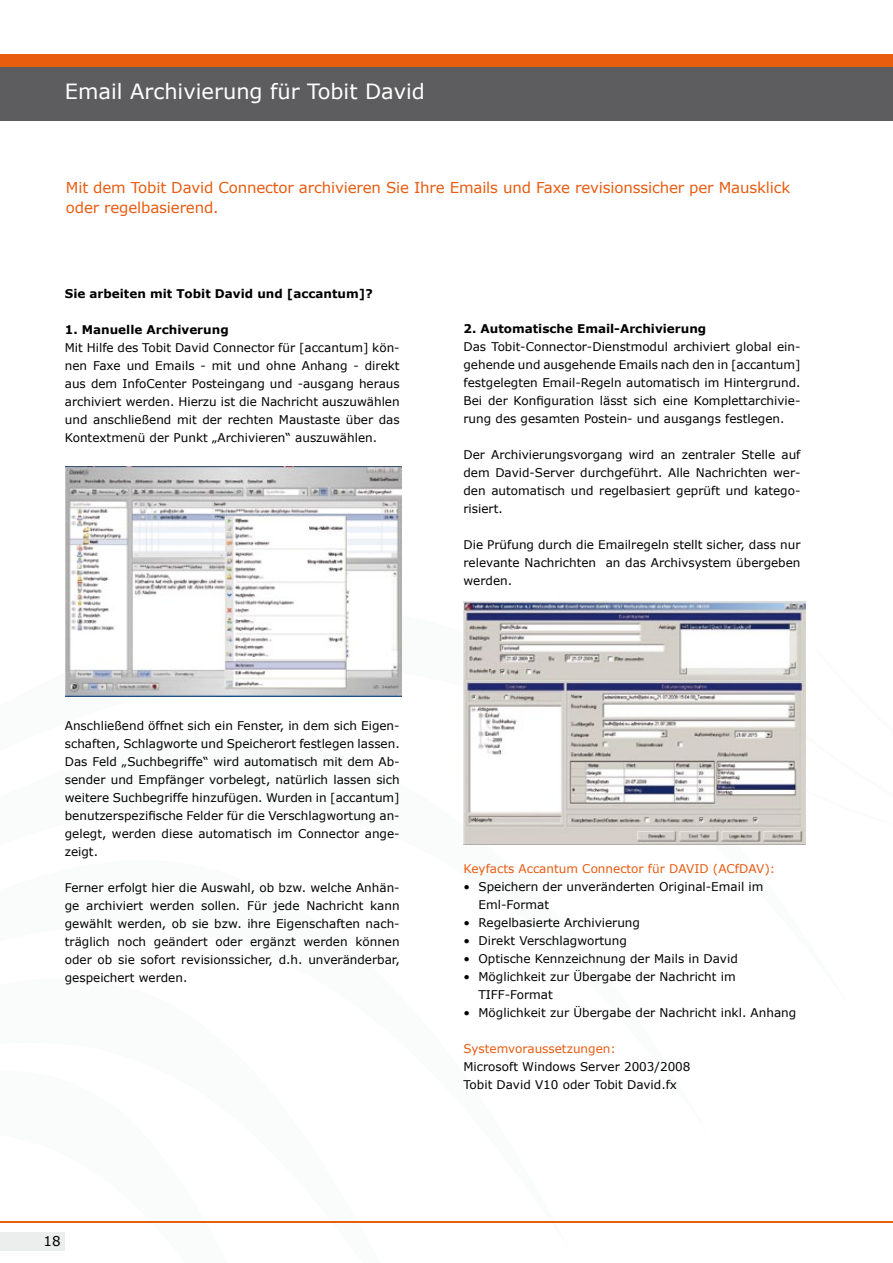
<style>
.page{position:relative;width:893px;height:1263px;background:#fff}
.page>*{position:absolute;margin:0;border:0;box-sizing:border-box;transform-origin:0 0}
.t1{font:21px "Verdana";color:#fff}
.t2{font:15px/19.5px "Verdana";letter-spacing:-.01em;color:#e95b10}
.t3{font:13.5px "Verdana";color:#000}
.t4{font:12px/18px "Verdana";color:#000;text-align:justify}
.t5{font:700 12px "Verdana";color:#000}
.t6{font:12px "Verdana";color:#e95b10}
</style>
<div class="page">
<svg style="left:0;top:1222px;width:323px;height:29px"></svg>
<svg style="left:797px;top:601px;width:9px;height:244px"></svg>
<div style="left:0;top:1232px;width:65px;height:18px;background:#eceded"></div>
<div style="left:0;top:66px;width:893px;height:54px;background:#5d5d5f"></div>
<div style="left:0;top:54px;width:893px;height:12px;background:#e95d0f"></div>
<hr style="left:0;top:1221px;width:893px;height:1px;background:#e95d0f">
<img style="left:66px;top:467px;width:336px;height:230px">
<img style="left:463px;top:601px;width:342px;height:243px">
<h1 class="t1" style="left:65px;top:78px;width:362px">Email Archivierung für Tobit David</h1>
<p class="t2" style="left:66px;top:177px;width:726px">Mit dem Tobit David Connector archivieren Sie Ihre Emails und Faxe revisionssicher per Mausklick oder regelbasierend.</p>
<p class="t5" style="left:65px;top:286px;width:309px">Sie arbeiten mit Tobit David und [accantum]?</p>
<p class="t5" style="left:65px;top:322px;width:165px">1. Manuelle Archiverung</p>
<p class="t4" style="left:65px;top:338px;width:336px">Mit Hilfe des Tobit David Connector für [accantum] kön&shy;nen Faxe und Emails - mit und ohne Anhang - direkt aus dem InfoCenter Posteingang und -ausgang heraus archiviert werden. Hierzu ist die Nachricht auszuwählen und anschließend mit der rechten Maustaste über das Kontextmenü der Punkt „Archivieren“ auszuwählen.</p>
<p class="t4" style="left:65px;top:716px;width:336px">Anschließend öffnet sich ein Fenster, in dem sich Eigen&shy;schaften, Schlagworte und Speicherort festlegen lassen.<br>Das Feld „Suchbegriffe“ wird automatisch mit dem Ab&shy;sender und Empfänger vorbelegt, natürlich lassen sich weitere Suchbegriffe hinzufügen. Wurden in [accantum] benutzerspezifische Felder für die Verschlagwortung an&shy;gelegt, werden diese automatisch im Connector ange&shy;zeigt.</p>
<p class="t4" style="left:65px;top:878px;width:336px">Ferner erfolgt hier die Auswahl, ob bzw. welche Anhän&shy;ge archiviert werden sollen. Für jede Nachricht kann gewählt werden, ob sie bzw. ihre Eigenschaften nach&shy;träglich noch geändert oder ergänzt werden können oder ob sie sofort revisionssicher, d.h. unveränderbar, gespeichert werden.</p>
<p class="t3" style="left:43px;top:1232px;width:19px">18</p>
<p class="t5" style="left:463px;top:321px;width:244px">2. Automatische Email-Archivierung</p>
<p class="t4" style="left:463px;top:337px;width:338px">Das Tobit-Connector-Dienstmodul archiviert global ein&shy;gehende und ausgehende Emails nach den in [accantum] festgelegten Email-Regeln automatisch im Hintergrund.<br>Bei der Konfiguration lässt sich eine Komplettarchivie&shy;rung des gesamten Postein- und ausgangs festlegen.</p>
<p class="t4" style="left:463px;top:445px;width:338px">Der Archivierungsvorgang wird an zentraler Stelle auf dem David-Server durchgeführt. Alle Nachrichten wer&shy;den automatisch und regelbasiert geprüft und katego&shy;risiert.</p>
<p class="t4" style="left:463px;top:535px;width:338px">Die Prüfung durch die Emailregeln stellt sicher, dass nur relevante Nachrichten an das Archivsystem übergeben werden.</p>
<p class="t6" style="left:463px;top:861px;width:313px">Keyfacts Accantum Connector für DAVID (ACfDAV):</p>
<p class="t4" style="left:478px;top:877px;width:287px;text-indent:-15px">• Speichern der unveränderten Original-Email im<br>Eml-Format</p>
<p class="t4" style="left:463px;top:913px;width:178px">• Regelbasierte Archivierung</p>
<p class="t4" style="left:463px;top:931px;width:165px">• Direkt Verschlagwortung</p>
<p class="t4" style="left:463px;top:949px;width:276px">• Optische Kennzeichnung der Mails in David</p>
<p class="t4" style="left:478px;top:967px;width:259px;text-indent:-15px">• Möglichkeit zur Übergabe der Nachricht im<br>TIFF-Format</p>
<p class="t4" style="left:463px;top:1003px;width:334px">• Möglichkeit zur Übergabe der Nachricht inkl. Anhang</p>
<p class="t6" style="left:463px;top:1041px;width:154px">Systemvoraussetzungen:</p>
<p class="t4" style="left:463px;top:1057px;width:229px">Microsoft Windows Server 2003/2008<br>Tobit David V10 oder Tobit David.fx</p>
</div>
